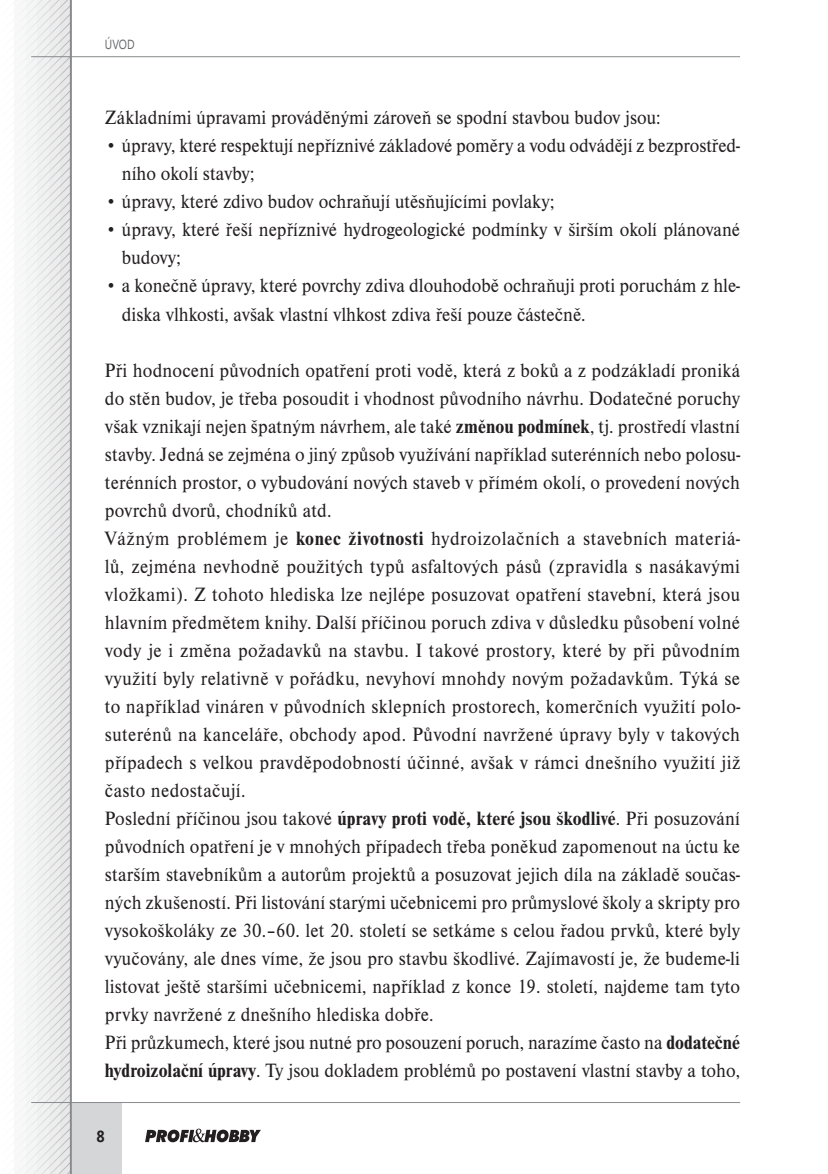
<style>
.page{position:relative;width:828px;height:1174px;background:#fff}
.page>*{position:absolute;margin:0;border:0;box-sizing:border-box;transform-origin:0 0}
.t1{font:20px/28px "Nimbus Roman DOT";letter-spacing:.01em;color:#231f20;scale:.95 1}
.t2{font:700 16px "Segoe UI";color:#231f20;scale:.9 1}
.t3{font:13.2px "Segoe UI";color:#656769;scale:.82 1}
.s1{font-weight:700}
</style>
<div class="page">
<div style="left:71px;top:1102px;width:51px;height:71px;background:#d4d6d7"></div>
<svg style="left:145px;top:1128px;width:116px;height:14px"></svg>
<svg style="left:19px;top:0;width:51px;height:1173px"></svg>
<hr style="left:70px;top:0;width:2px;height:1173px;background:#888a8d">
<hr style="left:31px;top:56px;width:709px;height:1px;background:#888a8d">
<hr style="left:31px;top:1102px;width:709px;height:1px;background:#888a8d">
<p class="t3" style="left:105px;top:35px;width:38px">ÚVOD</p>
<p class="t1" style="left:105px;top:106px;width:586px">Základními úpravami prováděnými zároveň se spodní stavbou budov jsou:</p>
<p class="t1" style="left:122px;top:134px;width:652px;text-indent:-17px">• úpravy, které respektují nepříznivé základové poměry a vodu odvádějí z bezprostřed&shy;ního okolí stavby;</p>
<p class="t1" style="left:105px;top:190px;width:475px">• úpravy, které zdivo budov ochraňují utěsňujícími povlaky;</p>
<p class="t1" style="left:122px;top:218px;width:652px;text-indent:-17px">• úpravy, které řeší nepříznivé hydrogeologické podmínky v širším okolí plánované budovy;</p>
<p class="t1" style="left:122px;top:274px;width:652px;text-indent:-17px">• a konečně úpravy, které povrchy zdiva dlouhodobě ochraňuji proti poruchám z hle&shy;diska vlhkosti, avšak vlastní vlhkost zdiva řeší pouze částečně.</p>
<p class="t1" style="left:105px;top:358px;width:670px">Při hodnocení původních opatření proti vodě, která z boků a z podzákladí proniká do stěn budov, je třeba posoudit i vhodnost původního návrhu. Dodatečné poruchy však vznikají nejen špatným návrhem, ale také <span class="s1">změnou podmínek</span>, tj. prostředí vlastní stavby. Jedná se zejména o jiný způsob využívání například suterénních nebo polosu&shy;terénních prostor, o vybudování nových staveb v přímém okolí, o provedení nových povrchů dvorů, chodníků atd.<br>Vážným problémem je <span class="s1">konec životnosti</span> hydroizolačních a stavebních materiá&shy;lů, zejména nevhodně použitých typů asfaltových pásů (zpravidla s nasákavými vložkami). Z tohoto hlediska lze nejlépe posuzovat opatření stavební, která jsou hlavním předmětem knihy. Další příčinou poruch zdiva v důsledku působení volné vody je i změna požadavků na stavbu. I takové prostory, které by při původním využití byly relativně v pořádku, nevyhoví mnohdy novým požadavkům. Týká se to například vináren v původních sklepních prostorech, komerčních využití polo&shy;suterénů na kanceláře, obchody apod. Původní navržené úpravy byly v takových případech s velkou pravděpodobností účinné, avšak v rámci dnešního využití již často nedostačují.<br>Poslední příčinou jsou takové <span class="s1">úpravy proti vodě, které jsou škodlivé</span>. Při posuzování původních opatření je v mnohých případech třeba poněkud zapomenout na úctu ke starším stavebníkům a autorům projektů a posuzovat jejich díla na základě součas&shy;ných zkušeností. Při listování starými učebnicemi pro průmyslové školy a skripty pro vysokoškoláky ze 30.–60. let 20. století se setkáme s celou řadou prvků, které byly vyučovány, ale dnes víme, že jsou pro stavbu škodlivé. Zajímavostí je, že budeme-li listovat ještě staršími učebnicemi, například z konce 19. století, najdeme tam tyto prvky navržené z dnešního hlediska dobře.<br>Při průzkumech, které jsou nutné pro posouzení poruch, narazíme často na <span class="s1">dodatečné hydroizolační úpravy</span>. Ty jsou dokladem problémů po postavení vlastní stavby a toho,</p>
<p class="t2" style="left:97px;top:1124px;width:11px">8</p>
</div>
